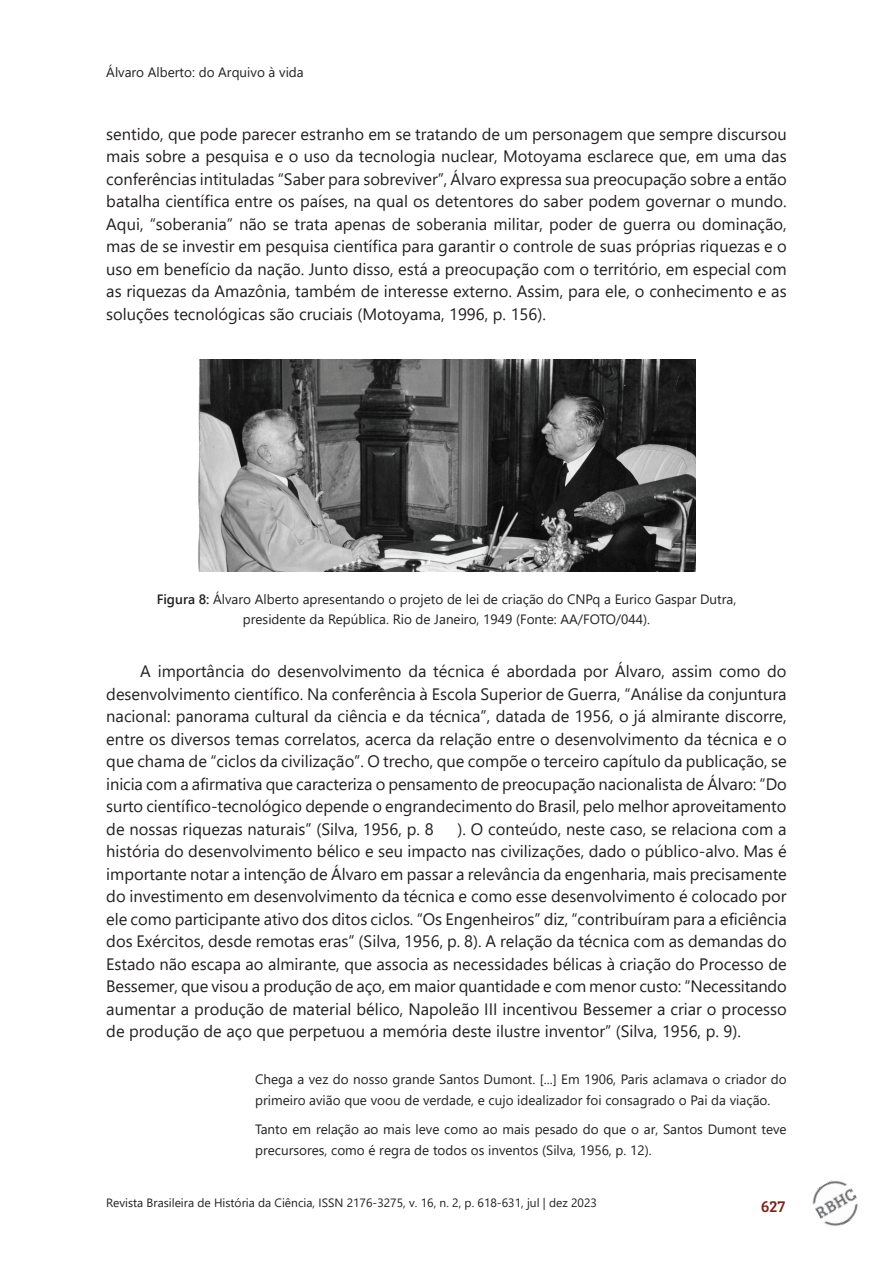
<style>
.page{position:relative;width:893px;height:1263px;background:#fff}
.page>*{position:absolute;margin:0;border:0;box-sizing:border-box;transform-origin:0 0}
.t1{font:16.5px/22.5px "Segoe UI";color:#231f20;text-align:justify}
.t2{font:16.5px "Bree Serif";color:#7f2517}
.t3{font:13.5px/21px "Segoe UI";color:#231f20}
.t4{font:12px "Segoe UI";color:#231f20}
.s1{font-weight:600}
</style>
<div class="page">
<img style="left:812px;top:1180px;width:46px;height:46px">
<img style="left:198px;top:360px;width:498px;height:212px">
<p class="t3" style="left:106px;top:60px;width:199px">Álvaro Alberto: do Arquivo à vida</p>
<p class="t1" style="left:106px;top:121px;width:682px">sentido, que pode parecer estranho em se tratando de um personagem que sempre discursou mais sobre a pesquisa e o uso da tecnologia nuclear, Motoyama esclarece que, em uma das conferências intituladas “Saber para sobreviver”, Álvaro expressa sua preocupação sobre a então batalha científica entre os países, na qual os detentores do saber podem governar o mundo.<br>Aqui, “soberania” não se trata apenas de soberania militar, poder de guerra ou dominação, mas de se investir em pesquisa científica para garantir o controle de suas próprias riquezas e o uso em benefício da nação. Junto disso, está a preocupação com o território, em especial com as riquezas da Amazônia, também de interesse externo. Assim, para ele, o conhecimento e as soluções tecnológicas são cruciais (Motoyama, 1996, p. 156).</p>
<p class="t3" style="left:157px;top:588px;width:581px;line-height:19.5px;text-align:center"><span class="s1">Figura 8:</span> Álvaro Alberto apresentando o projeto de lei de criação do CNPq a Eurico Gaspar Dutra, presidente da República. Rio de Janeiro, 1949 (Fonte: AA/FOTO/044).</p>
<p class="t1" style="left:106px;top:659px;width:682px;text-indent:34px">A importância do desenvolvimento da técnica é abordada por Álvaro, assim como do desenvolvimento científico. Na conferência à Escola Superior de Guerra, “Análise da conjuntura nacional: panorama cultural da ciência e da técnica”, datada de 1956, o já almirante discorre, entre os diversos temas correlatos, acerca da relação entre o desenvolvimento da técnica e o que chama de “ciclos da civilização”. O trecho, que compõe o terceiro capítulo da publicação, se inicia com a afirmativa que caracteriza o pensamento de preocupação nacionalista de Álvaro: “Do surto científico-tecnológico depende o engrandecimento do Brasil, pelo melhor aproveitamento de nossas riquezas naturais” (Silva, 1956, p. 8</p>
<p class="t1" style="left:106px;top:816px;width:682px;text-indent:351px">). O conteúdo, neste caso, se relaciona com a história do desenvolvimento bélico e seu impacto nas civilizações, dado o público-alvo. Mas é importante notar a intenção de Álvaro em passar a relevância da engenharia, mais precisamente do investimento em desenvolvimento da técnica e como esse desenvolvimento é colocado por ele como participante ativo dos ditos ciclos. “Os Engenheiros” diz, “contribuíram para a eficiência dos Exércitos, desde remotas eras” (Silva, 1956, p. 8). A relação da técnica com as demandas do Estado não escapa ao almirante, que associa as necessidades bélicas à criação do Processo de Bessemer, que visou a produção de aço, em maior quantidade e com menor custo: “Necessitando aumentar a produção de material bélico, Napoleão III incentivou Bessemer a criar o processo de produção de aço que perpetuou a memória deste ilustre inventor” (Silva, 1956, p. 9).</p>
<p class="t3" style="left:255px;top:1067px;width:533px">Chega a vez do nosso grande Santos Dumont. [...] Em 1906, Paris aclamava o criador do primeiro avião que voou de verdade, e cujo idealizador foi consagrado o Pai da viação.</p>
<p class="t3" style="left:255px;top:1118px;width:533px">Tanto em relação ao mais leve como ao mais pesado do que o ar, Santos Dumont teve precursores, como é regra de todos os inventos (Silva, 1956, p. 12).</p>
<p class="t4" style="left:106px;top:1192px;width:492px">Revista Brasileira de História da Ciência, ISSN 2176-3275, v. 16, n. 2, p. 618-631, jul | dez 2023</p>
<p class="t2" style="left:761px;top:1194px;width:26px">627</p>
</div>
